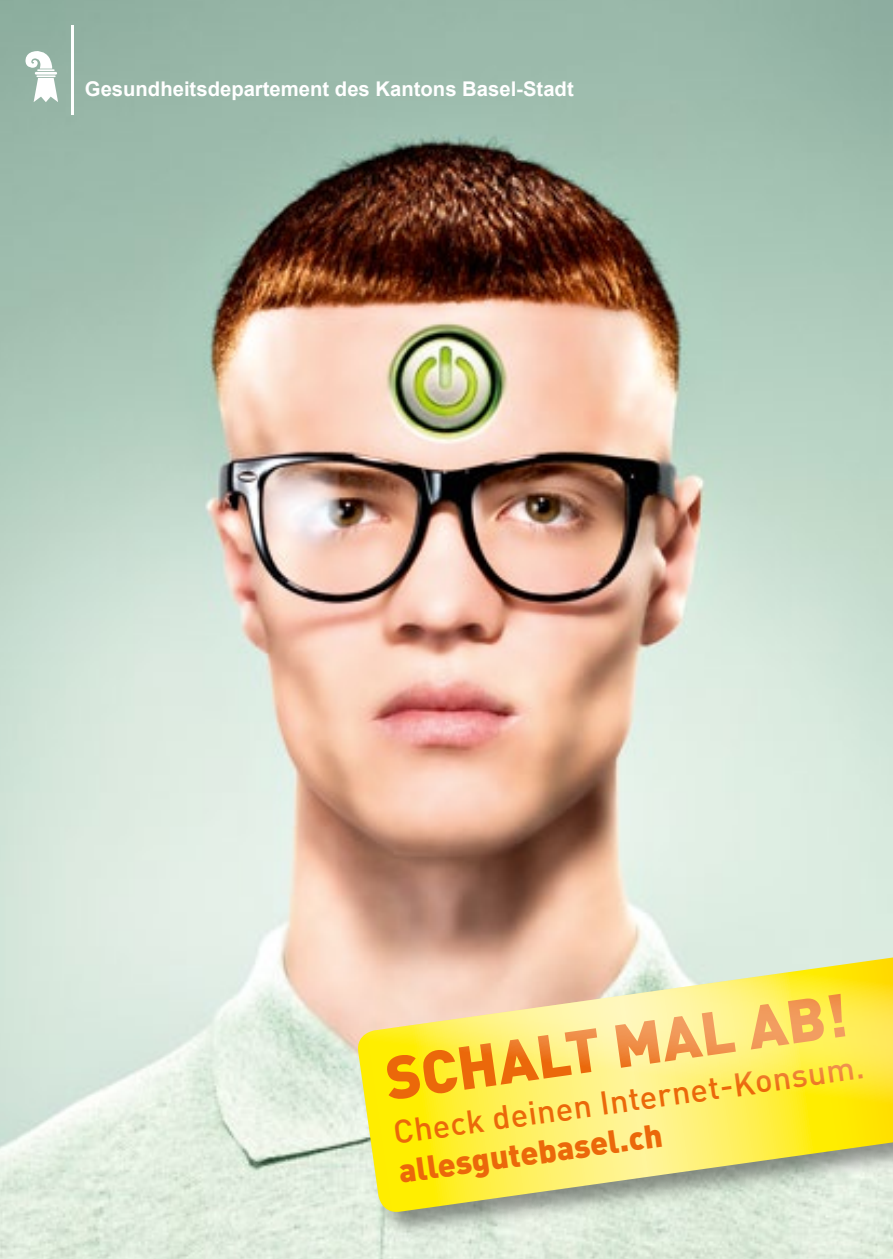
<style>
.page{position:relative;width:893px;height:1259px;background:#fff}
.page>*{position:absolute;margin:0;border:0;box-sizing:border-box;transform-origin:0 0}
.t1{font:900 60px "FFDIN";color:#eb680a}
.t2{font:500 32.4px "FFDIN";color:#eb680a}
.t3{font:900 32.4px "FFDIN";color:#eb680a}
.t4{font:700 20.4px "Arial";color:#fff}
</style>
<div class="page">
<img style="left:0;top:0;width:893px;height:1259px">
<svg style="left:25px;top:51px;width:33px;height:51px"></svg>
<hr style="left:71px;top:26px;width:2px;height:89px;background:#fff">
<div style="left:356px;top:953px;width:537px;height:285px;background:#000;opacity:.4"></div>
<svg style="left:355px;top:953px;width:538px;height:261px;background:#f3e678"></svg>
<p class="t4" style="left:85px;top:76px;width:490px">Gesundheitsdepartement des Kantons Basel-Stadt</p>
<p class="t1" style="left:380px;top:1039px;width:467px;rotate:-8deg">SCHALT MAL AB!</p>
<p class="t2" style="left:391px;top:1112px;width:476px;rotate:-8deg">Check deinen Internet-Konsum.</p>
<p class="t3" style="left:396px;top:1150px;width:267px;rotate:-8deg">allesgutebasel.ch</p>
</div>
